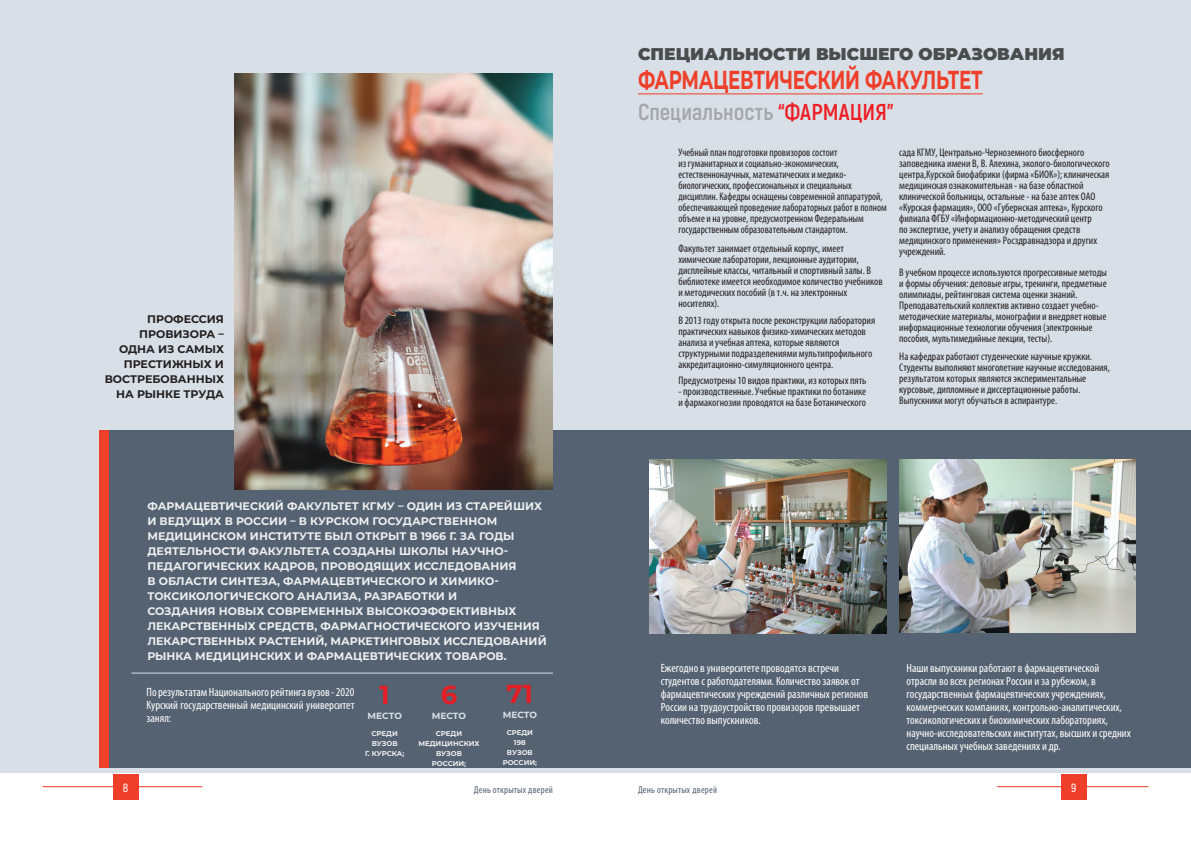
<style>
.page{position:relative;width:1191px;height:842px;background:#fff}
.page>*{position:absolute;margin:0;border:0;box-sizing:border-box;transform-origin:0 0}
.t1{font:700 26px "Montserrat";letter-spacing:-.015em;color:#ef3e29;scale:.7 1}
.t2{font:700 26px "Montserrat";color:#e21f26}
.t3{font:700 23px "Akrobat";letter-spacing:.005em;color:#a5a6aa}
.t4{font:900 17px "Montserrat";color:#4b4c4d}
.t5{font:condensed 12px/13px "Myriad Pro";color:#fff}
.t6{font:600 12px "Akrobat";color:#fff}
.t7{font:condensed 11px/11px "Myriad Pro";color:#231f20}
.t8{font:700 11px/15px "Montserrat";color:#edeff0}
.t9{font:condensed 11px/11px "Myriad Pro";color:#231f20;scale:.96 1}
.t10{font:700 11px/15px "Montserrat";color:#231f20;text-align:right}
.t11{font:condensed 10px "Myriad Pro";letter-spacing:.025em;color:#556272}
.t12{font:700 9px "Montserrat";letter-spacing:-.005em;color:#d8dfe6}
.t13{font:700 7px/10px "Montserrat";color:#edeff0;text-align:center}
.s1{color:#ee1d23}
</style>
<div class="page">
<div style="left:0;top:0;width:1191px;height:772px;background:#d8dfe6"></div>
<div style="left:108px;top:430px;width:1083px;height:337px;background:#556272"></div>
<img style="left:235px;top:74px;width:317px;height:415px">
<img style="left:649px;top:460px;width:237px;height:173px">
<img style="left:899px;top:460px;width:237px;height:173px">
<hr style="left:997px;top:786px;width:151px;height:1px;background:#ef3e29">
<div style="left:1061px;top:774px;width:25px;height:25px;background:#ef3e29"></div>
<hr style="left:43px;top:786px;width:159px;height:1px;background:#ef3e29">
<div style="left:113px;top:774px;width:25px;height:25px;background:#ef3e29"></div>
<hr style="left:638px;top:94px;width:345px;height:1px;background:#ef3e29">
<hr style="left:131px;top:672px;width:422px;height:1px;background:#d8dfe6">
<div style="left:99px;top:430px;width:9px;height:337px;background:#ef3e29"></div>
<p class="t10" style="left:105px;top:311px;width:121px">ПРОФЕССИЯ<br>ПРОВИЗОРА –<br>ОДНА ИЗ САМЫХ<br>ПРЕСТИЖНЫХ И<br>ВОСТРЕБОВАННЫХ<br>НА РЫНКЕ ТРУДА</p>
<p class="t8" style="left:147px;top:498px;width:401px">ФАРМАЦЕВТИЧЕСКИЙ ФАКУЛЬТЕТ КГМУ – ОДИН ИЗ СТАРЕЙШИХ И ВЕДУЩИХ В РОССИИ – В КУРСКОМ ГОСУДАРСТВЕННОМ МЕДИЦИНСКОМ ИНСТИТУТЕ БЫЛ ОТКРЫТ В 1966 Г. ЗА ГОДЫ ДЕЯТЕЛЬНОСТИ ФАКУЛЬТЕТА СОЗДАНЫ ШКОЛЫ НАУЧНО-ПЕДАГОГИЧЕСКИХ КАДРОВ, ПРОВОДЯЩИХ ИССЛЕДОВАНИЯ<br>В ОБЛАСТИ СИНТЕЗА, ФАРМАЦЕВТИЧЕСКОГО И ХИМИКО-ТОКСИКОЛОГИЧЕСКОГО АНАЛИЗА, РАЗРАБОТКИ И<br>СОЗДАНИЯ НОВЫХ СОВРЕМЕННЫХ ВЫСОКОЭФФЕКТИВНЫХ ЛЕКАРСТВЕННЫХ СРЕДСТВ, ФАРМАГНОСТИЧЕСКОГО ИЗУЧЕНИЯ ЛЕКАРСТВЕННЫХ РАСТЕНИЙ, МАРКЕТИНГОВЫХ ИССЛЕДОВАНИЙ РЫНКА МЕДИЦИНСКИХ И ФАРМАЦЕВТИЧЕСКИХ ТОВАРОВ.</p>
<p class="t5" style="left:146px;top:685px;width:209px;text-align:justify">По результатам Национального рейтинга вузов - 2020<br>Курский государственный медицинский университет занял:</p>
<h1 class="t2" style="left:379px;top:676px;width:12px">1</h1>
<p class="t12" style="left:367px;top:709px;width:36px">МЕСТО</p>
<p class="t13" style="left:365px;top:728px;width:41px">СРЕДИ<br>ВУЗОВ<br>Г. КУРСКА;</p>
<h1 class="t2" style="left:441px;top:676px;width:18px">6</h1>
<p class="t12" style="left:432px;top:709px;width:36px">МЕСТО</p>
<p class="t13" style="left:418px;top:728px;width:63px">СРЕДИ<br>МЕДИЦИНСКИХ<br>ВУЗОВ<br>РОССИИ;</p>
<h1 class="t2" style="left:506px;top:675px;width:28px">71</h1>
<p class="t12" style="left:502px;top:708px;width:36px">МЕСТО</p>
<p class="t13" style="left:503px;top:727px;width:36px">СРЕДИ<br>198<br>ВУЗОВ<br>РОССИИ;</p>
<h3 class="t4" style="left:638px;top:41px;width:428px">СПЕЦИАЛЬНОСТИ ВЫСШЕГО ОБРАЗОВАНИЯ</h3>
<h1 class="t1" style="left:638px;top:61px;width:494px">ФАРМАЦЕВТИЧЕСКИЙ ФАКУЛЬТЕТ</h1>
<h2 class="t3" style="left:638px;top:98px;width:257px">Специальность <span class="s1">“ФАРМАЦИЯ”</span></h2>
<p class="t9" style="left:678px;top:147px;width:218px">Учебный план подготовки провизоров состоит<br>из гуманитарных и социально-экономических, естественнонаучных, математических и медико&shy;биологических, профессиональных и специальных дисциплин. Кафедры оснащены современной аппаратурой, обеспечивающей проведение лабораторных работ в полном объеме и на уровне, предусмотренном Федеральным государственным образовательным стандартом.</p>
<p class="t7" style="left:678px;top:243px;width:206px">Факультет занимает отдельный корпус, имеет химические лаборатории, лекционные аудитории, дисплейные классы, читальный и спортивный залы. В библиотеке имеется необходимое количество учебников и методических пособий (в т.ч. на электронных носителях).</p>
<p class="t7" style="left:678px;top:315px;width:198px">В 2013 году открыта после реконструкции лаборатория практических навыков физико-химических методов анализа и учебная аптека, которые являются структурными подразделениями мультипрофильного аккредитационно-симуляционного центра.</p>
<p class="t7" style="left:678px;top:375px;width:189px">Предусмотрены 10 видов практики, из которых пять</p>
<p class="t7" style="left:678px;top:386px;width:189px">- производственные. Учебные практики по ботанике и фармакогнозии проводятся на базе Ботанического</p>
<p class="t7" style="left:899px;top:146px;width:212px">сада КГМУ, Центрально-Черноземного биосферного заповедника имени В, В. Алехина, эколого-биологического центра,Курской биофабрики (фирма «БИОК»); клиническая медицинская ознакомительная - на базе областной клинической больницы, остальные - на базе аптек ОАО «Курская фармация», ООО «Губернская аптека», Курского филиала ФГБУ «Информационно-методический центр<br>по экспертизе, учету и анализу обращения средств медицинского применения» Росздравнадзора и других учреждений.</p>
<p class="t7" style="left:899px;top:267px;width:209px">В учебном процессе используются прогрессивные методы и формы обучения: деловые игры, тренинги, предметные олимпиады, рейтинговая система оценки знаний.<br>Преподавательский коллектив активно создает учебно&shy;методические материалы, монографии и внедряет новые информационные технологии обучения (электронные пособия, мультимедийные лекции, тесты).</p>
<p class="t7" style="left:899px;top:351px;width:212px">На кафедрах работают студенческие научные кружки.<br>Студенты выполняют многолетние научные исследования, результатом которых являются экспериментальные курсовые, дипломные и диссертационные работы.<br>Выпускники могут обучаться в аспирантуре.</p>
<p class="t5" style="left:660px;top:661px;width:209px">Ежегодно в университете проводятся встречи студентов с работодателями. Количество заявок от фармацевтических учреждений различных регионов России на трудоустройство провизоров превышает количество выпускников.</p>
<p class="t5" style="left:906px;top:661px;width:226px">Наши выпускники работают в фармацевтической отрасли во всех регионах России и за рубежом, в государственных фармацевтических учреждениях, коммерческих компаниях, контрольно-аналитических, токсикологических и биохимических лабораториях, научно-исследовательских институтах, высших и средних специальных учебных заведениях и др.</p>
<p class="t6" style="left:123px;top:780px;width:7px">8</p>
<p class="t11" style="left:474px;top:783px;width:81px">День открытых дверей</p>
<p class="t11" style="left:638px;top:784px;width:81px">День открытых дверей</p>
<p class="t6" style="left:1071px;top:780px;width:7px">9</p>
</div>
